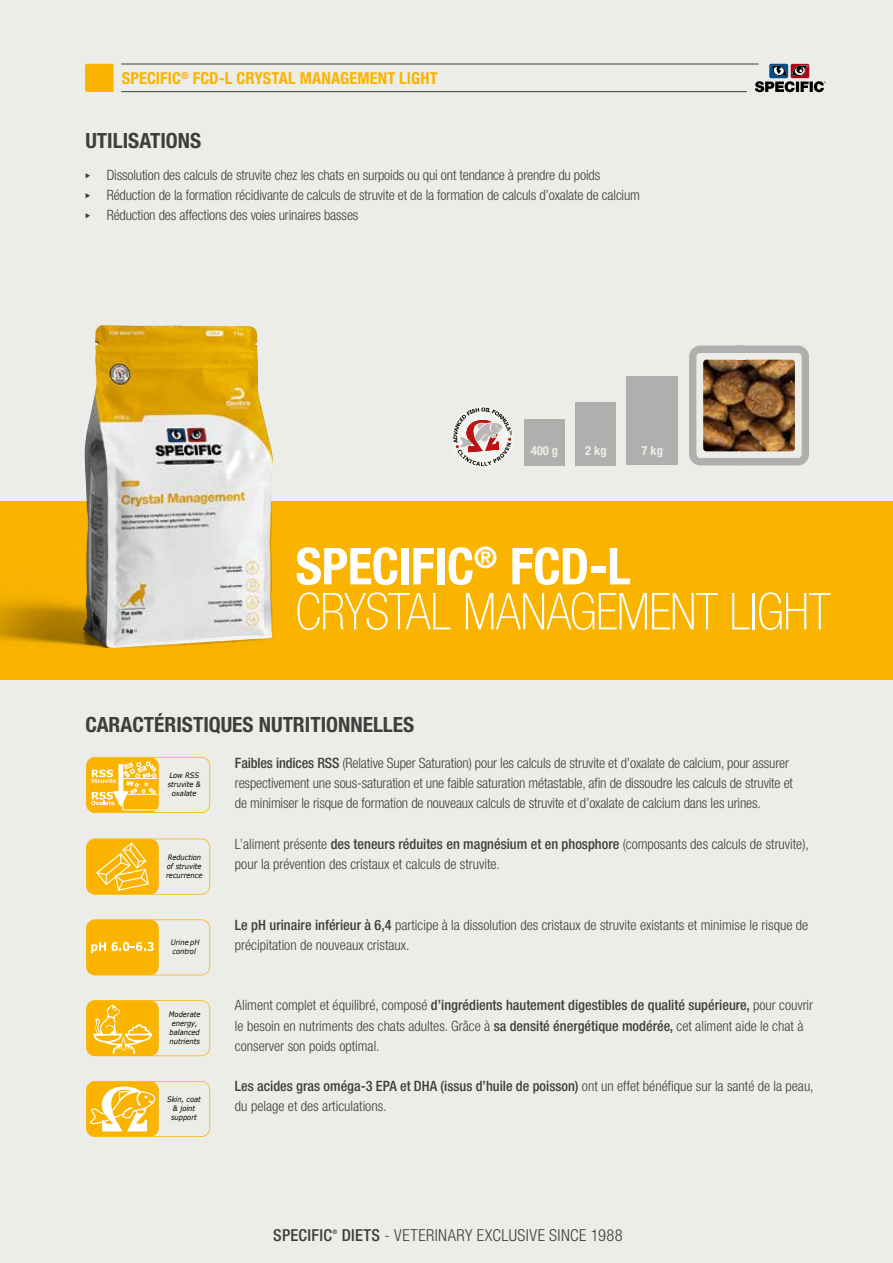
<style>
.page{position:relative;width:893px;height:1263px;background:#ecece9}
.page>*{position:absolute;margin:0;border:0;box-sizing:border-box;transform-origin:0 0}
.t1{font:100 51px "Specifica Con 37";letter-spacing:-.015em;color:#fff}
.t2{font:700 51px "Specifica Con 77";letter-spacing:-.01em;color:#fff}
.t3{font:700 21px "Specifica Con 77";color:#403e3c}
.t4{font:700 16.5px "Specifica Con 77";letter-spacing:.005em;color:#fab400}
.t5{font:300 16.5px "Specifica Con 47";letter-spacing:.025em;color:#403e3c}
.t6{font:500 16.5px "Specifica Con 67";letter-spacing:.02em;color:#403e3c}
.t7{font:300 14.25px/20.2px "Specifica Con 47";letter-spacing:-.01em;color:#403e3c}
.t8{font:500 14.25px "Specifica Con 67";color:#403e3c}
.t9{font:700 12.75px "Specifica Con 77";color:#ecece9}
.t10{font:700 12.6px "Specifica Con 77";color:#ecece9}
.t11{font:italic 7.5px/9px "Verdana";color:#000;text-align:center;scale:.9 1}
.t12{font:500 6.15px "Specifica Con 67";color:#403e3c}
.s1{font-family:"Specifica Con 67";font-weight:500}
.s2{font-family:"Specifica Con 47";font-weight:300}
</style>
<div class="page">
<svg style="left:755px;top:63px;width:71px;height:29px"></svg>
<hr style="left:122px;top:64px;width:636px;height:1px;background:#403e3c">
<hr style="left:122px;top:91px;width:624px;height:1px;background:#403e3c">
<svg style="left:85px;top:64px;width:28px;height:28px"></svg>
<div style="left:0;top:501px;width:893px;height:178px;background:#fab400"></div>
<svg style="left:86px;top:757px;width:124px;height:56px"></svg>
<hr style="left:123px;top:765px;width:1px;height:45px;background:#fff">
<hr style="left:123px;top:778px;width:35px;height:1px;background:#fff">
<hr style="left:123px;top:794px;width:35px;height:1px;background:#fff">
<hr style="left:123px;top:810px;width:35px;height:1px;background:#fff">
<svg style="left:86px;top:838px;width:124px;height:57px"></svg>
<svg style="left:86px;top:919px;width:124px;height:56px"></svg>
<svg style="left:86px;top:1000px;width:124px;height:56px"></svg>
<svg style="left:86px;top:1081px;width:124px;height:56px"></svg>
<img style="left:84px;top:325px;width:189px;height:177px">
<img style="left:689px;top:346px;width:120px;height:119px">
<svg style="left:453px;top:407px;width:59px;height:59px"></svg>
<div style="left:627px;top:376px;width:51px;height:89px;background:#b1afad"></div>
<div style="left:575px;top:402px;width:41px;height:63px;background:#b1afad"></div>
<div style="left:524px;top:419px;width:40px;height:46px;background:#b1afad"></div>
<img style="left:0;top:502px;width:273px;height:146px">
<p class="t4" style="left:122px;top:69px;width:317px">SPECIFIC<sup>®</sup> FCD-L CRYSTAL MANAGEMENT LIGHT</p>
<h2 class="t3" style="left:85px;top:128px;width:117px">UTILISATIONS</h2>
<p class="t7" style="left:107px;top:165px;width:535px">Dissolution des calculs de struvite chez les chats en surpoids ou qui ont tendance à prendre du poids<br>Réduction de la formation récidivante de calculs de struvite et de la formation de calculs d’oxalate de calcium<br>Réduction des affections des voies urinaires basses</p>
<p class="t9" style="left:533px;top:443px;width:23px">1 kg</p>
<p class="t9" style="left:580px;top:443px;width:33px">2.5 kg</p>
<p class="t10" style="left:585px;top:443px;width:23px">2 kg</p>
<p class="t10" style="left:637px;top:444px;width:32px">7.5 kg</p>
<p class="t10" style="left:531px;top:443px;width:29px">400 g</p>
<p class="t10" style="left:641px;top:444px;width:23px">7 kg</p>
<h1 class="t2" style="left:296px;top:537px;width:337px">SPECIFIC<sup>®</sup> FCD-L</h1>
<h1 class="t1" style="left:296px;top:582px;width:537px">CRYSTAL MANAGEMENT LIGHT</h1>
<h2 class="t3" style="left:86px;top:713px;width:330px">CARACTÉRISTIQUES NUTRITIONNELLES</h2>
<p class="t11" style="left:168px;top:771px;width:38px">Low RSS struvite &amp; oxalate</p>
<p class="t11" style="left:166px;top:852px;width:42px;text-align:left">Reduction of struvite recurrence</p>
<p class="t11" style="left:171px;top:938px;width:33px;text-align:left">Urine pH control</p>
<p class="t11" style="left:169px;top:1010px;width:37px">Moderate energy, balanced nutrients</p>
<p class="t11" style="left:167px;top:1095px;width:39px">Skin, coat &amp; joint support</p>
<p class="t7" style="left:235px;top:753px;width:560px"><span class="s1">Faibles indices RSS</span> (Relative Super Saturation) pour les calculs de struvite et d’oxalate de calcium, pour assurer respectivement une sous-saturation et une faible saturation métastable, afin de dissoudre les calculs de struvite et de minimiser le risque de formation de nouveaux calculs de struvite et d’oxalate de calcium dans les urines.</p>
<p class="t7" style="left:235px;top:833px;width:575px">L’aliment présente <span class="s1">des teneurs réduites en magnésium et en phosphore</span> (composants des calculs de struvite), pour la prévention des cristaux et calculs de struvite.</p>
<p class="t7" style="left:235px;top:914px;width:575px"><span class="s1">Le pH urinaire inférieur à 6,4</span> participe à la dissolution des cristaux de struvite existants et minimise le risque de précipitation de nouveaux cristaux.</p>
<p class="t8" style="left:235px;top:997px;width:580px"><span class="s2">Aliment complet et équilibré, composé</span> d’ingrédients hautement digestibles de qualité supérieure, <span class="s2">pour couvrir</span></p>
<p class="t7" style="left:235px;top:1015px;width:570px">le besoin en nutriments des chats adultes. Grâce à <span class="s1">sa densité énergétique modérée,</span> cet aliment aide le chat à conserver son poids optimal.</p>
<p class="t8" style="left:235px;top:1077px;width:580px">Les acides gras oméga-3 EPA et DHA (issus d’huile de poisson) <span class="s2">ont un effet bénéfique sur la santé de la peau,</span></p>
<p class="t7" style="left:235px;top:1096px;width:153px">du pelage et des articulations.</p>
<p class="t6" style="left:273px;top:1226px;width:60px">SPECIFIC</p>
<p class="t12" style="left:333px;top:1228px;width:6px">®</p>
<p class="t5" style="left:342px;top:1226px;width:282px"><span class="s1">DIETS</span> - VETERINARY EXCLUSIVE SINCE 1988</p>
</div>
